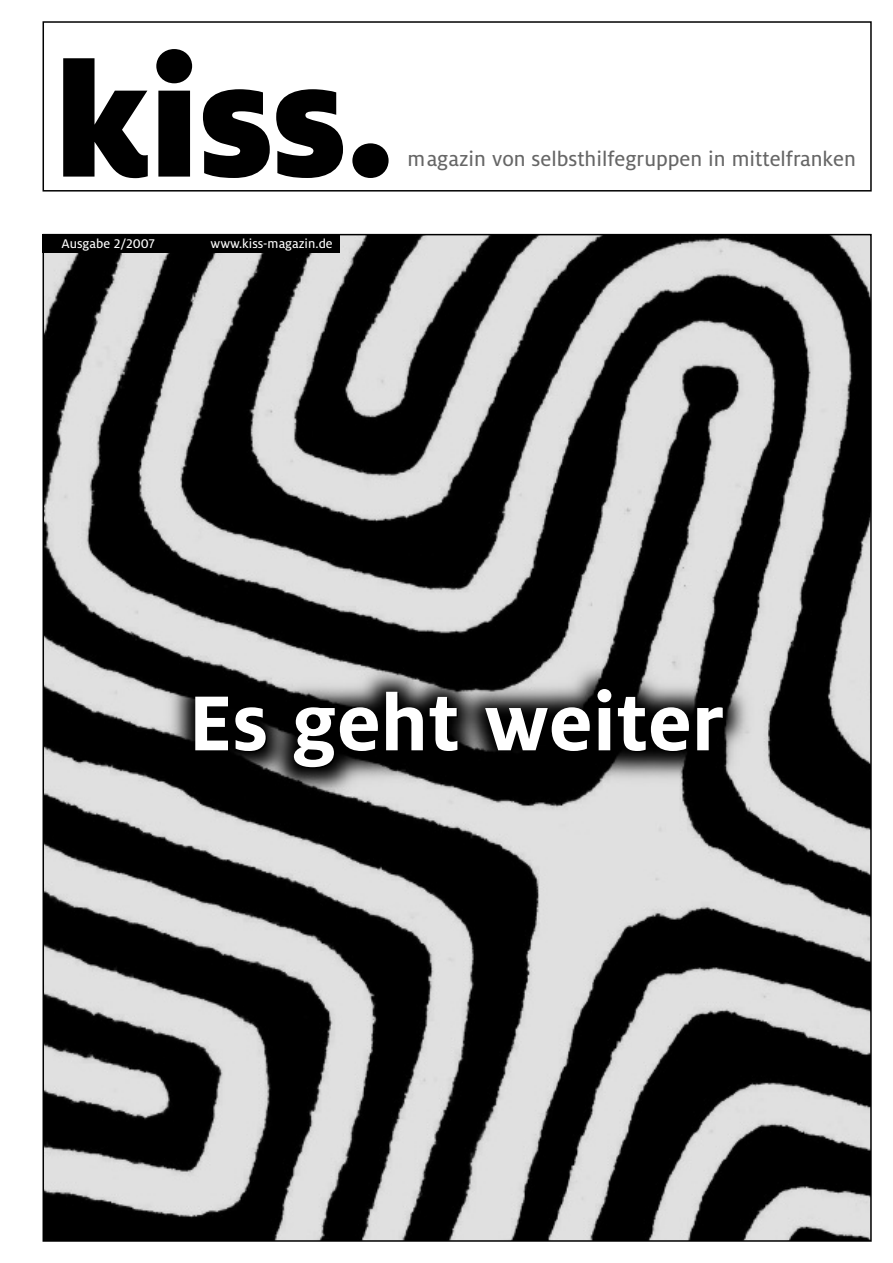
<style>
.page{position:relative;width:893px;height:1263px;background:#fff}
.page>*{position:absolute;margin:0;border:0;box-sizing:border-box;transform-origin:0 0}
.t1{font:900 174px "Milo LF";color:#000}
.t2{font:700 86.1px "Milo LF";color:#fff}
.t3{font:22.5px "Milo LF Text";color:#666}
.t4{font:13.95px "Milo LF Text";color:#fff}
</style>
<div class="page">
<div style="left:43px;top:21px;width:829px;height:171px;border:2px solid #000"></div>
<img style="left:46px;top:237px;width:823px;height:1002px">
<div style="left:43px;top:234px;width:297px;height:18px;background:#000"></div>
<h1 class="t1" style="left:55px;top:58px;width:344px">kiss.</h1>
<p class="t3" style="left:408px;top:151px;width:450px">magazin von selbsthilfegruppen in mittelfranken</p>
<p class="t4" style="left:62px;top:239px;width:95px">Ausgabe 2/2007</p>
<p class="t4" style="left:211px;top:239px;width:124px">www.kiss-magazin.de</p>
<h2 class="t2" style="left:188px;top:692px;width:537px">Es geht weiter</h2>
</div>
